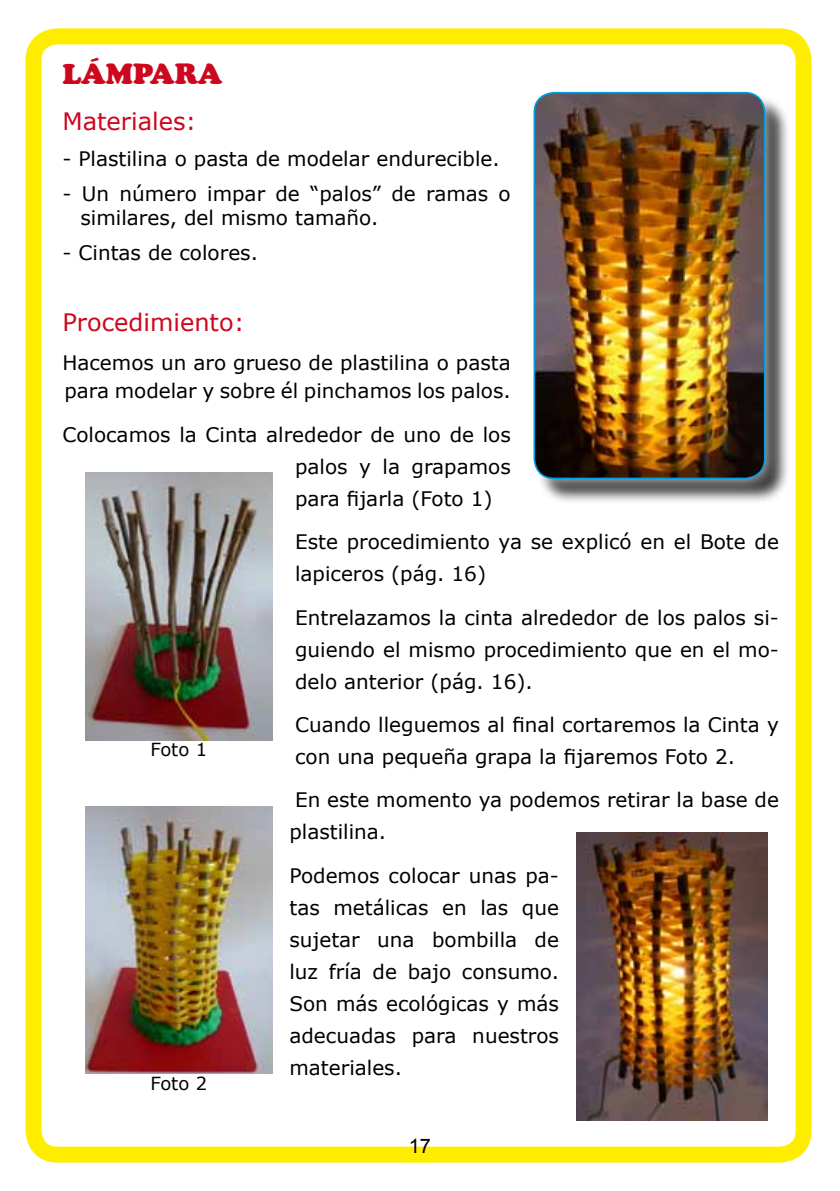
<style>
.page{position:relative;width:840px;height:1191px;background:#fff}
.page>*{position:absolute;margin:0;border:0;box-sizing:border-box;transform-origin:0 0}
.t1{font:28px "Cooper BT Black Headline";color:#cd071e}
.t2{font:24px "Verdana";color:#cd071e}
.t3{font:20px/32px "Verdana";color:#000}
.t4{font:20px "Arial";color:#000}
.t5{font:18px "Verdana";color:#000}
</style>
<div class="page">
<div style="left:26px;top:28px;width:785px;height:1134px;border:16px solid #ffed00;border-radius:24px"></div>
<div style="left:536px;top:95px;width:253px;height:409px;background:#000;opacity:.75"></div>
<div style="left:520px;top:79px;width:258px;height:413px;background:#fff;opacity:.75"></div>
<img style="left:534px;top:93px;width:230px;height:385px">
<div style="left:533px;top:92px;width:232px;height:387px;border:2px solid #009ee0;border-radius:20px"></div>
<img style="left:85px;top:472px;width:187px;height:268px">
<img style="left:576px;top:832px;width:191px;height:288px">
<img style="left:85px;top:806px;width:187px;height:267px">
<h1 class="t1" style="left:62px;top:57px;width:161px">LÁMPARA</h1>
<p class="t2" style="left:62px;top:105px;width:135px">Materiales:</p>
<p class="t3" style="left:62px;top:142px;width:438px">- Plastilina o pasta de modelar endurecible.</p>
<p class="t3" style="left:80px;top:182px;width:431px;line-height:24px;text-indent:-18px">- Un número impar de “palos” de ramas o similares, del mismo tamaño.</p>
<p class="t3" style="left:62px;top:237px;width:197px">- Cintas de colores.</p>
<p class="t2" style="left:62px;top:306px;width:183px">Procedimiento:</p>
<p class="t3" style="left:62px;top:349px;width:449px;line-height:28px">Hacemos un aro grueso de plastilina o pasta para modelar y sobre él pinchamos los palos.</p>
<p class="t3" style="left:295px;top:418px;width:217px;text-align:justify;text-indent:-232px">Colocamos la Cinta alrededor de uno de los palos y la grapamos para fijarla (Foto 1)</p>
<p class="t3" style="left:295px;top:526px;width:485px">Este procedimiento ya se explicó en el Bote de lapiceros (pág. 16)</p>
<p class="t3" style="left:295px;top:601px;width:485px;text-align:justify">Entrelazamos la cinta alrededor de los palos si&shy;guiendo el mismo procedimiento que en el mo&shy;delo anterior (pág. 16).</p>
<p class="t3" style="left:295px;top:708px;width:485px">Cuando lleguemos al final cortaremos la Cinta y con una pequeña grapa la fijaremos Foto 2.</p>
<p class="t3" style="left:289px;top:784px;width:490px">En este momento ya podemos retirar la base de plastilina.</p>
<p class="t3" style="left:289px;top:859px;width:271px;text-align:justify">Podemos colocar unas pa&shy;tas metálicas en las que sujetar una bombilla de luz fría de bajo consumo.<br>Son más ecológicas y más adecuadas para nuestros materiales.</p>
<p class="t5" style="left:150px;top:737px;width:58px">Foto 1</p>
<p class="t5" style="left:150px;top:1070px;width:58px">Foto 2</p>
<p class="t4" style="left:408px;top:1133px;width:24px">17</p>
</div>
